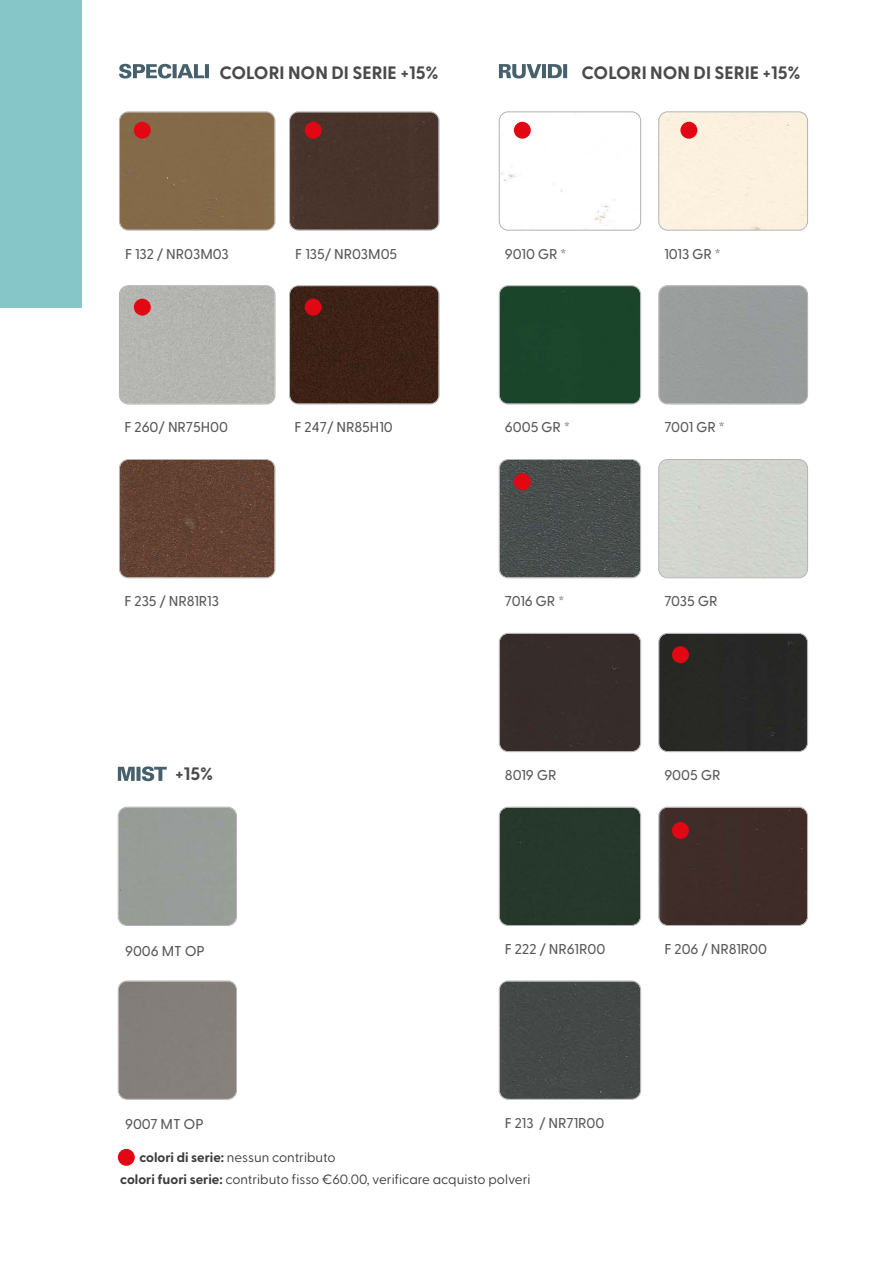
<style>
.page{position:relative;width:893px;height:1263px;background:#fff}
.page>*{position:absolute;margin:0;border:0;box-sizing:border-box;transform-origin:0 0}
.t1{font:700 18px "Greycliff CF";color:#4a4a49}
.t2{font:500 14.25px "Greycliff CF";color:#575756}
.t3{font:13.5px/21.3px "Greycliff CF";color:#3c3c3b}
.s1{font-size:14.1px}
.s2{font-weight:700}
</style>
<div class="page">
<div style="left:0;top:0;width:81px;height:307px;background:#86c6c9"></div>
<div style="left:121px;top:113px;width:154px;height:116px;background:#846a49"></div>
<div style="left:119px;top:111px;width:156px;height:120px;border:1px solid #b3b2b2;border-radius:9px"></div>
<div style="left:291px;top:113px;width:148px;height:116px;background:#48342b"></div>
<div style="left:289px;top:111px;width:150px;height:120px;border:1px solid #b3b2b2;border-radius:9px"></div>
<div style="left:120px;top:286px;width:155px;height:118px;background:#b4b5b0"></div>
<div style="left:119px;top:285px;width:156px;height:119px;border:1px solid #b3b2b2;border-radius:9px"></div>
<img style="left:290px;top:286px;width:149px;height:118px">
<div style="left:289px;top:285px;width:150px;height:119px;border:1px solid #b3b2b2;border-radius:9px"></div>
<img style="left:120px;top:460px;width:155px;height:117px">
<div style="left:119px;top:459px;width:156px;height:119px;border:1px solid #b3b2b2;border-radius:9px"></div>
<div style="left:118px;top:807px;width:119px;height:119px;border:1px solid #b3b2b2;border-radius:9px"></div>
<div style="left:118px;top:981px;width:119px;height:119px;border:1px solid #b3b2b2;border-radius:9px"></div>
<svg style="left:118px;top:766px;width:49px;height:15px"></svg>
<svg style="left:119px;top:64px;width:90px;height:15px"></svg>
<img style="left:501px;top:113px;width:138px;height:116px">
<div style="left:499px;top:111px;width:142px;height:120px;border:1px solid #b3b2b2;border-radius:9px"></div>
<div style="left:660px;top:113px;width:146px;height:116px;background:#fcf1df"></div>
<div style="left:658px;top:111px;width:150px;height:120px;border:1px solid #b3b2b2;border-radius:9px"></div>
<div style="left:500px;top:287px;width:140px;height:117px;background:#1a452a"></div>
<div style="left:499px;top:285px;width:142px;height:119px;border:1px solid #b3b2b2;border-radius:9px"></div>
<div style="left:658px;top:285px;width:150px;height:119px;border:1px solid #b3b2b2;border-radius:9px"></div>
<img style="left:500px;top:460px;width:140px;height:117px">
<div style="left:499px;top:459px;width:142px;height:119px;border:1px solid #b3b2b2;border-radius:9px"></div>
<div style="left:658px;top:459px;width:150px;height:119px;border:1px solid #b3b2b2;border-radius:9px"></div>
<div style="left:500px;top:634px;width:140px;height:117px;background:#362c2a"></div>
<div style="left:499px;top:633px;width:142px;height:119px;border:1px solid #b3b2b2;border-radius:9px"></div>
<div style="left:660px;top:634px;width:147px;height:117px;background:#282824"></div>
<div style="left:658px;top:633px;width:150px;height:119px;border:1px solid #b3b2b2;border-radius:9px"></div>
<div style="left:500px;top:807px;width:140px;height:118px;background:#26382c"></div>
<div style="left:499px;top:807px;width:142px;height:119px;border:1px solid #b3b2b2;border-radius:9px"></div>
<div style="left:660px;top:807px;width:147px;height:117px;background:#3f2c28"></div>
<div style="left:658px;top:807px;width:150px;height:119px;border:1px solid #b3b2b2;border-radius:9px"></div>
<div style="left:500px;top:981px;width:140px;height:117px;background:#444847"></div>
<div style="left:499px;top:981px;width:142px;height:119px;border:1px solid #b3b2b2;border-radius:9px"></div>
<div style="left:134px;top:122px;width:17px;height:17px;background:#e30613;border-radius:50%"></div>
<div style="left:305px;top:122px;width:17px;height:17px;background:#e30613;border-radius:50%"></div>
<div style="left:514px;top:122px;width:17px;height:17px;background:#e30613;border-radius:50%"></div>
<div style="left:680px;top:122px;width:17px;height:17px;background:#e30613;border-radius:50%"></div>
<div style="left:134px;top:299px;width:17px;height:17px;background:#e30613;border-radius:50%"></div>
<div style="left:305px;top:299px;width:17px;height:17px;background:#e30613;border-radius:50%"></div>
<div style="left:514px;top:473px;width:17px;height:17px;background:#e30613;border-radius:50%"></div>
<div style="left:672px;top:646px;width:17px;height:17px;background:#e30613;border-radius:50%"></div>
<div style="left:672px;top:822px;width:17px;height:17px;background:#e30613;border-radius:50%"></div>
<div style="left:118px;top:1149px;width:17px;height:17px;background:#e30613;border-radius:50%"></div>
<svg style="left:499px;top:64px;width:68px;height:15px"></svg>
<p class="t1" style="left:219px;top:59px;width:221px">COLORI NON DI SERIE +15%</p>
<p class="t1" style="left:581px;top:59px;width:221px">COLORI NON DI SERIE +15%</p>
<p class="t2" style="left:125px;top:243px;width:105px">F 132 / NR03M03</p>
<p class="t2" style="left:295px;top:243px;width:104px">F 135/ NR03M05</p>
<p class="t2" style="left:505px;top:243px;width:63px">9010 GR *</p>
<p class="t2" style="left:664px;top:243px;width:58px">1013 GR *</p>
<p class="t2" style="left:124px;top:417px;width:105px">F 260/ NR75H00</p>
<p class="t2" style="left:295px;top:417px;width:100px">F 247/ NR85H10</p>
<p class="t2" style="left:505px;top:417px;width:67px">6005 GR *</p>
<p class="t2" style="left:664px;top:417px;width:62px">7001 GR *</p>
<p class="t2" style="left:124px;top:590px;width:96px">F 235 / NR81R13</p>
<p class="t2" style="left:505px;top:590px;width:61px">7016 GR *</p>
<p class="t2" style="left:664px;top:590px;width:54px">7035 GR</p>
<p class="t1" style="left:175px;top:760px;width:40px">+15%</p>
<p class="t2" style="left:505px;top:764px;width:53px">8019 GR</p>
<p class="t2" style="left:664px;top:764px;width:58px">9005 GR</p>
<p class="t2" style="left:125px;top:940px;width:81px">9006 MT OP</p>
<p class="t2" style="left:505px;top:938px;width:102px">F 222 / NR61R00</p>
<p class="t2" style="left:664px;top:938px;width:104px">F 206 / NR81R00</p>
<p class="t2" style="left:505px;top:1112px;width:101px"><span class="s1">F 213</span> / NR71R00</p>
<p class="t2" style="left:125px;top:1114px;width:80px">9007 MT OP</p>
<p class="t3" style="left:120px;top:1146px;width:412px;text-indent:19px"><span class="s2">colori di serie:</span> nessun contributo<br><span class="s2">colori fuori serie:</span> contributo fisso €60.00, verificare acquisto polveri</p>
</div>
